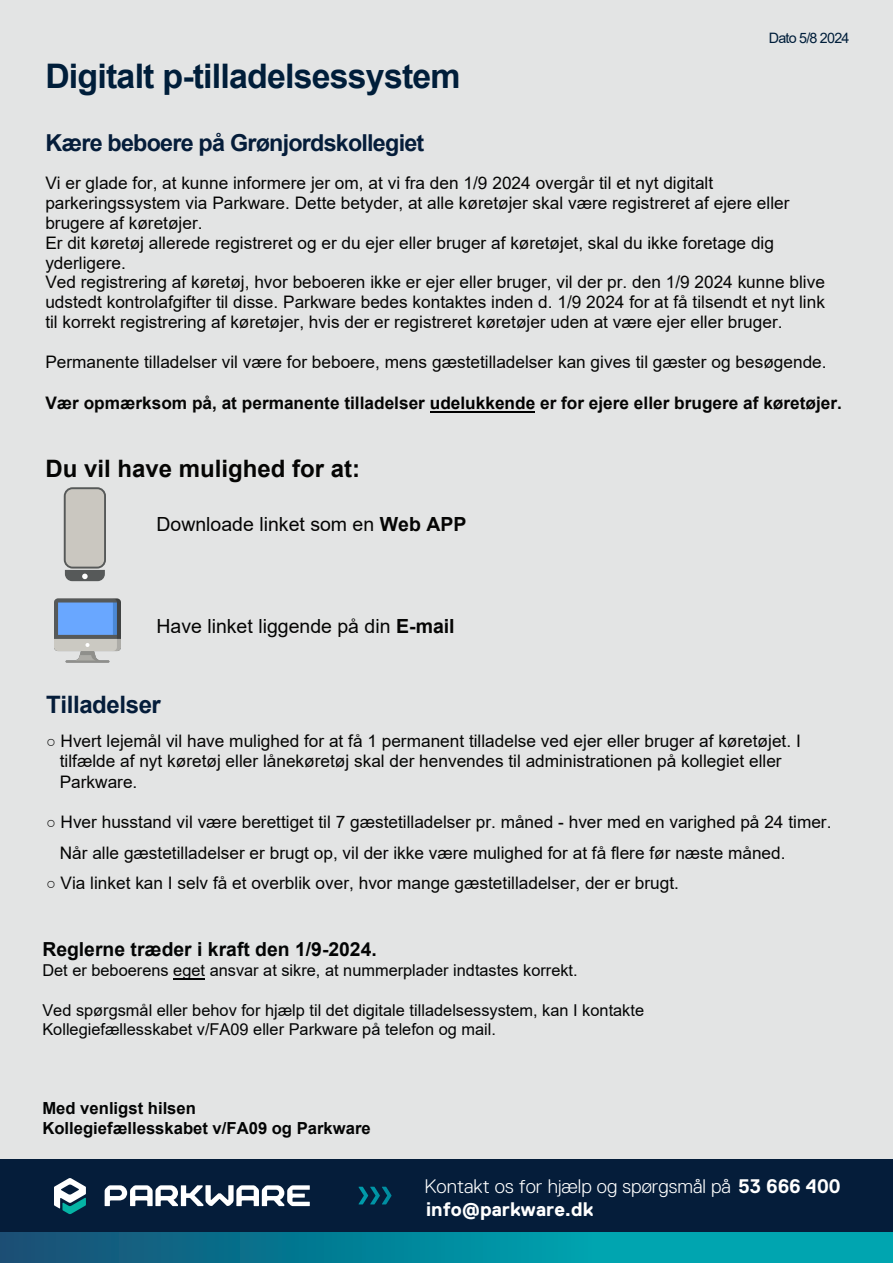
<style>
.page{position:relative;width:893px;height:1263px;background:#e3e4e4}
.page>*{position:absolute;margin:0;border:0;box-sizing:border-box;transform-origin:0 0}
.t1{font:700 33.9px "Arial";letter-spacing:-.025em;color:#001e3a}
.t2{font:700 24px "Arial";color:#050504}
.t3{font:700 24px "Arial";letter-spacing:-.015em;color:#051d3a}
.t4{font:700 23.4px "Arial";letter-spacing:-.035em;color:#051d3a}
.t5{font:300 19.65px/22.2px "Replica Pro";color:#fff}
.t6{font:19.5px "Arial";color:#050504}
.t7{font:700 19.35px "Arial";color:#030404}
.t8{font:17.25px/19.8px "Arial";color:#050504}
.t9{font:17.25px/30.8px "Arial";color:#050504}
.t10{font:700 17.25px "Arial";color:#050504}
.t11{font:700 16.65px/20px "Arial";color:#030404}
.t12{font:16.35px/19.6px "Arial";color:#030404}
.t13{font:14.4px "Arial";letter-spacing:-.055em;color:#001e3a}
.s1{font-style:inherit}
.s2{color:#000}
.s3{font-weight:700}
.s4{font-size:16.35px}
</style>
<div class="page">
<div style="left:0;top:1159px;width:893px;height:89px;background:#051d3a"></div>
<svg style="left:0;top:1232px;width:893px;height:31px;background:#05869b"></svg>
<svg style="left:358px;top:1187px;width:33px;height:17px"></svg>
<svg style="left:105px;top:1185px;width:205px;height:21px"></svg>
<svg style="left:54px;top:1178px;width:32px;height:36px"></svg>
<svg style="left:64px;top:487px;width:42px;height:94px;background:#b3b1ac"></svg>
<img style="left:55px;top:598px;width:65px;height:65px">
<hr style="left:430px;top:411px;width:105px;height:2px;background:#000">
<hr style="left:174px;top:978px;width:31px;height:2px;background:#030404">
<p class="t13" style="left:769px;top:28px;width:82px">Dato 5/8 2024</p>
<h1 class="t1" style="left:45px;top:52px;width:417px"><span class="s1">Digitalt</span> p-tilladelsessystem</h1>
<h3 class="t4" style="left:45px;top:126px;width:380px">Kære beboere på Grønjordskollegiet</h3>
<p class="t8" style="left:45px;top:173px;width:781px">Vi er glade for, at kunne informere jer om, at vi fra den 1/9 2024 overgår til et nyt digitalt parkeringssystem via Parkware. Dette betyder, at alle køretøjer skal være registreret af ejere eller brugere af køretøjer.<br>Er dit køretøj allerede registreret og er du ejer eller bruger af køretøjet, skal du ikke foretage dig yderligere.<br>Ved registrering af køretøj, hvor beboeren ikke er ejer eller bruger, vil der pr. den 1/9 2024 kunne blive udstedt kontrolafgifter til disse. Parkware bedes kontaktes inden d. 1/9 2024 for at få tilsendt et nyt link til korrekt registrering af køretøjer, hvis der er registreret køretøjer uden at være ejer eller bruger.</p>
<p class="t8" style="left:45px;top:352px;width:783px">Permanente tilladelser vil være fo<span class="s1">r</span> beboere, mens <span class="s1">gæstetilladelser</span> kan gives til gæster og besøgende.</p>
<p class="t10" style="left:45px;top:391px;width:798px">Vær opmærksom på, at permanente tilladelser <span class="s2">udelukkende</span> er for ejere eller brugere af køretøjer.</p>
<h2 class="t2" style="left:45px;top:451px;width:316px">Du vil have mulighed for at:</h2>
<p class="t6" style="left:156px;top:510px;width:312px">Downloade linket som en <span class="s3">Web APP</span></p>
<p class="t6" style="left:156px;top:612px;width:300px">Have linket liggende på din <span class="s3">E-mail</span></p>
<h2 class="t3" style="left:46px;top:688px;width:116px">Tilladelser</h2>
<p class="t8" style="left:60px;top:730px;width:742px;line-height:20.7px;text-indent:-14px"><span class="s4">○</span> <span class="s1">Hver</span>t lejemål <span class="s1">vil have mulighed for at få 1 permanent tilladelse</span> ved ejer eller bruger af køretøjet<span class="s1">.</span> I tilfælde af nyt køretøj eller lånekøretøj skal der henvendes til administrationen på kollegiet eller<br>Parkware.</p>
<p class="t9" style="left:60px;top:807px;width:773px;text-indent:-14px"><span class="s4">○</span> Hver husstand vil være berettiget til 7 gæstetilladelser pr. måned - hver med en varighed på 24 timer.<br>Når alle gæstetilladelser er brugt op, vil der ikke være mulighed for at få flere før næste måned.</p>
<p class="t9" style="left:46px;top:868px;width:634px"><span class="s4">○</span> Via linket kan I selv få et overblik over, hvor mange gæstetilladelser, der er brugt.</p>
<p class="t7" style="left:42px;top:935px;width:336px">Reglerne træder i kraft den 1/9-2024.</p>
<p class="t12" style="left:42px;top:961px;width:537px">Det er beboerens eget ansvar at sikre, at nummerplader indtastes korrekt<span class="s1">.</span></p>
<p class="t12" style="left:42px;top:1000px;width:603px">Ved spørgsmål eller behov for hjælp til det digitale tilladelsessystem, kan I kontakte<br>Kollegiefællesskabet v/FA09 eller Parkware på telefon og mail.</p>
<p class="t11" style="left:42px;top:1098px;width:330px">Med venligst hilsen<br>Kollegiefællesskabet v/FA09 og Parkware</p>
<p class="t5" style="left:425px;top:1175px;width:418px">Kontakt os for hjælp og spørgsmål på <span class="s3">53 666 400 info@parkware.dk</span></p>
</div>
